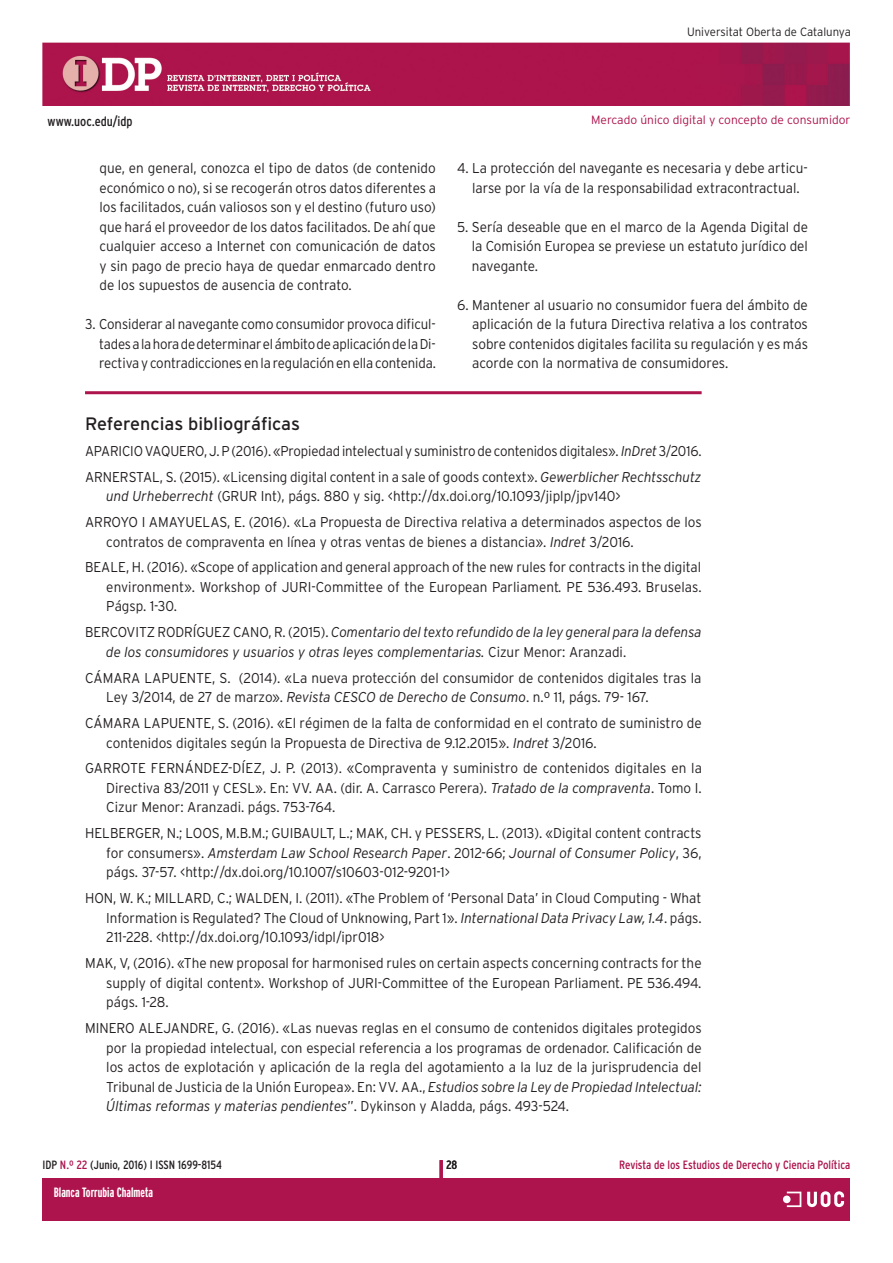
<style>
.page{position:relative;width:893px;height:1263px;background:#fff}
.page>*{position:absolute;margin:0;border:0;box-sizing:border-box;transform-origin:0 0}
.t1{font:18px "Interstate";color:#231f20}
.BIBLIOGRAFIA{font:300 14.25px/19.5px "Interstate";color:#231f20;text-align:justify;scale:.95 1}
.TEXTGENERAL{font:300 14.25px/19.5px "Interstate";color:#231f20;text-align:justify;scale:.95 1}
.BIBLIOGRAFIA-2{font:300 14.25px/19.5px "Interstate";color:#231f20;scale:.94 1}
.BIBLIOGRAFIA-3{font:italic 300 14.25px/19.5px "Interstate";letter-spacing:-.005em;color:#231f20;scale:.94 1}
.TEXTGENERAL-2{font:300 14.25px/19.5px "Interstate";color:#231f20;text-align:justify;scale:.93 1}
.BIBLIOGRAFIA-4{font:300 14.25px "Interstate";color:#231f20;scale:.93 1}
.t2{font:700 extra-condensed 13.5px "Interstate";color:#fff}
.t3{font:condensed 13.5px "Interstate";color:#231f20}
.t4{font:condensed 12px "Interstate";color:#ad134c}
.t5{font:300 12px "Interstate";color:#ad134c}
.t6{font:condensed 12px "Interstate";color:#231f20}
.t7{font:300 12px "Interstate";color:#231f20;scale:.95 1}
.t8{font:700 extra-condensed 12px "Interstate";color:#fff}
.s1{font-style:italic}
.s2{font-style:normal}
.s3{color:#ad134c}
</style>
<div class="page">
<img style="left:43px;top:43px;width:807px;height:63px">
<div style="left:43px;top:1178px;width:807px;height:42px;background:#ad134c"></div>
<div style="left:783px;top:1195px;width:8px;height:8px;background:#fff;border-radius:50%"></div>
<svg style="left:787px;top:1191px;width:57px;height:17px"></svg>
<hr style="left:440px;top:1160px;width:3px;height:44px;background:#ad134c">
<hr style="left:85px;top:391px;width:617px;height:3px;background:#ad134c">
<p class="t7" style="left:687px;top:25px;width:174px">Universitat Oberta de Catalunya</p>
<p class="t3" style="left:48px;top:113px;width:87px">www.uoc.edu/idp</p>
<p class="TEXTGENERAL" style="left:100px;top:158px;width:356px">que, en general, conozca el tipo de datos (de contenido económico o no), si se recogerán otros datos diferentes a los facilitados, cuán valiosos son y el destino (futuro uso) que hará el proveedor de los datos facilitados. De ahí que cualquier acceso a Internet con comunicación de datos y sin pago de precio haya de quedar enmarcado dentro de los supuestos de ausencia de contrato.</p>
<p class="TEXTGENERAL-2" style="left:99px;top:314px;width:364px;text-indent:-14px">3. Considerar al navegante como consumidor provoca dificul&shy;tades a la hora de determinar el ámbito de aplicación de la Di&shy;rectiva y contradicciones en la regulación en ella contenida.</p>
<p class="t5" style="left:591px;top:113px;width:261px">Mercado único digital y concepto de consumidor</p>
<p class="TEXTGENERAL" style="left:457px;top:158px;width:371px;text-align:center">4. La protección del navegante es necesaria y debe articu&shy;larse por la vía de la responsabilidad extracontractual.</p>
<p class="TEXTGENERAL" style="left:472px;top:217px;width:355px;text-indent:-15px">5. Sería deseable que en el marco de la Agenda Digital de la Comisión Europea se previese un estatuto jurídico del navegante.</p>
<p class="TEXTGENERAL" style="left:472px;top:295px;width:355px;text-indent:-15px">6. Mantener al usuario no consumidor fuera del ámbito de aplicación de la futura Directiva relativa a los contratos sobre contenidos digitales facilita su regulación y es más acorde con la normativa de consumidores.</p>
<p class="t1" style="left:85px;top:413px;width:217px">Referencias bibliográficas</p>
<p class="BIBLIOGRAFIA-4" style="left:85px;top:443px;width:664px">APARICIO VAQUERO, J. P (2016). «Propiedad intelectual y suministro de contenidos digitales». <span class="s1">InDret</span> 3/2016.</p>
<p class="BIBLIOGRAFIA-2" style="left:106px;top:467px;width:635px;text-indent:-21px">ARNERSTAL, S. (2015). «Licensing digital content in a sale of goods context». <span class="s1">Gewerblicher Rechtsschutz und Urheberrecht</span> (GRUR Int), págs. 880 y sig. &lt;http://dx.doi.org/10.1093/jiplp/jpv140&gt;</p>
<p class="BIBLIOGRAFIA" style="left:106px;top:512px;width:628px;text-indent:-21px">ARROYO I AMAYUELAS, E. (2016). «La Propuesta de Directiva relativa a determinados aspectos de los contratos de compraventa en línea y otras ventas de bienes a distancia». <span class="s1">Indret</span> 3/2016.</p>
<p class="BIBLIOGRAFIA-2" style="left:106px;top:557px;width:635px;text-align:justify;text-indent:-21px">BEALE, H. (2016). «Scope of application and general approach of the new rules for contracts in the digital environment». Workshop of JURI-Committee of the European Parliament<span class="s1">.</span> PE 536.493. Bruselas.<br>Págsp. 1-30.</p>
<p class="BIBLIOGRAFIA-3" style="left:106px;top:622px;width:635px;text-indent:-21px"><span class="s2">BERCOVITZ RODRÍGUEZ CANO, R. (2015).</span> Comentario del texto refundido de la ley general para la defensa de los consumidores y usuarios y otras leyes complementarias. <span class="s2">Cizur Menor: Aranzadi.</span></p>
<p class="BIBLIOGRAFIA" style="left:106px;top:668px;width:628px;text-indent:-21px">CÁMARA LAPUENTE, S. (2014). «La nueva protección del consumidor de contenidos digitales tras la<br>Ley 3/2014, de 27 de marzo». <span class="s1">Revista CESCO de Derecho de Consumo</span>. n.º 11, págs. 79- 167.</p>
<p class="BIBLIOGRAFIA" style="left:106px;top:713px;width:628px;text-indent:-21px">CÁMARA LAPUENTE, S. (2016). «El régimen de la falta de conformidad en el contrato de suministro de contenidos digitales según la Propuesta de Directiva de 9.12.2015». <span class="s1">Indret</span> 3/2016.</p>
<p class="BIBLIOGRAFIA" style="left:106px;top:758px;width:629px;text-indent:-21px">GARROTE FERNÁNDEZ-DÍEZ, J. P. (2013). «Compraventa y suministro de contenidos digitales en la Directiva 83/2011 y CESL». En: VV. AA. (dir. A. Carrasco Perera). <span class="s1">Tratado de la compraventa</span>. Tomo I.<br>Cizur Menor: Aranzadi. págs. 753-764.</p>
<p class="BIBLIOGRAFIA" style="left:106px;top:823px;width:628px;text-indent:-21px">HELBERGER, N.; LOOS, M.B.M.; GUIBAULT, L.; MAK, CH. y PESSERS, L. (2013). «Digital content contracts for consumers». <span class="s1">Amsterdam Law School Research Paper</span>. 2012-66; <span class="s1">Journal of Consumer Policy</span>, 36, págs. 37-57. &lt;http://dx.doi.org/10.1007/s10603-012-9201-1&gt;</p>
<p class="BIBLIOGRAFIA" style="left:106px;top:888px;width:628px;text-indent:-21px">HON, W. K.; MILLARD, C.; WALDEN, I. (2011). «The Problem of ‘Personal Data’ in Cloud Computing - What Information is Regulated? The Cloud of Unknowing, Part 1». <span class="s1">International Data Privacy Law, 1.4</span>. págs.<br>211-228. &lt;http://dx.doi.org/10.1093/idpl/ipr018&gt;</p>
<p class="BIBLIOGRAFIA" style="left:106px;top:953px;width:628px;text-indent:-21px">MAK, V, (2016). «The new proposal for harmonised rules on certain aspects concerning contracts for the supply of digital content». Workshop of JURI-Committee of the European Parliament. PE 536.494. págs. 1-28.</p>
<p class="BIBLIOGRAFIA" style="left:106px;top:1018px;width:628px;text-indent:-21px">MINERO ALEJANDRE, G. (2016). «Las nuevas reglas en el consumo de contenidos digitales protegidos por la propiedad intelectual, con especial referencia a los programas de ordenador. Calificación de los actos de explotación y aplicación de la regla del agotamiento a la luz de la jurisprudencia del Tribunal de Justicia de la Unión Europea». En: VV. AA., <span class="s1">Estudios sobre la Ley de Propiedad Intelectual:<br>Últimas reformas y materias pendientes</span>”. Dykinson y Aladda, págs. 493-524.</p>
<p class="t6" style="left:446px;top:1158px;width:13px">28</p>
<p class="t6" style="left:43px;top:1158px;width:181px">IDP <span class="s3">N.º 22</span> (Junio, 2016) I ISSN 1699-8154</p>
<p class="t4" style="left:619px;top:1158px;width:233px">Revista de los Estudios de Derecho y Ciencia Política</p>
<p class="t2" style="left:54px;top:1185px;width:66px">Jose R. Agust na</p>
<p class="t8" style="left:54px;top:1185px;width:31px">Eloi Puig</p>
<p class="t8" style="left:59px;top:1185px;width:31px">Eloi Puig</p>
<p class="t2" style="left:54px;top:1185px;width:101px">Blanca Torrubia Chalmeta</p>
</div>
